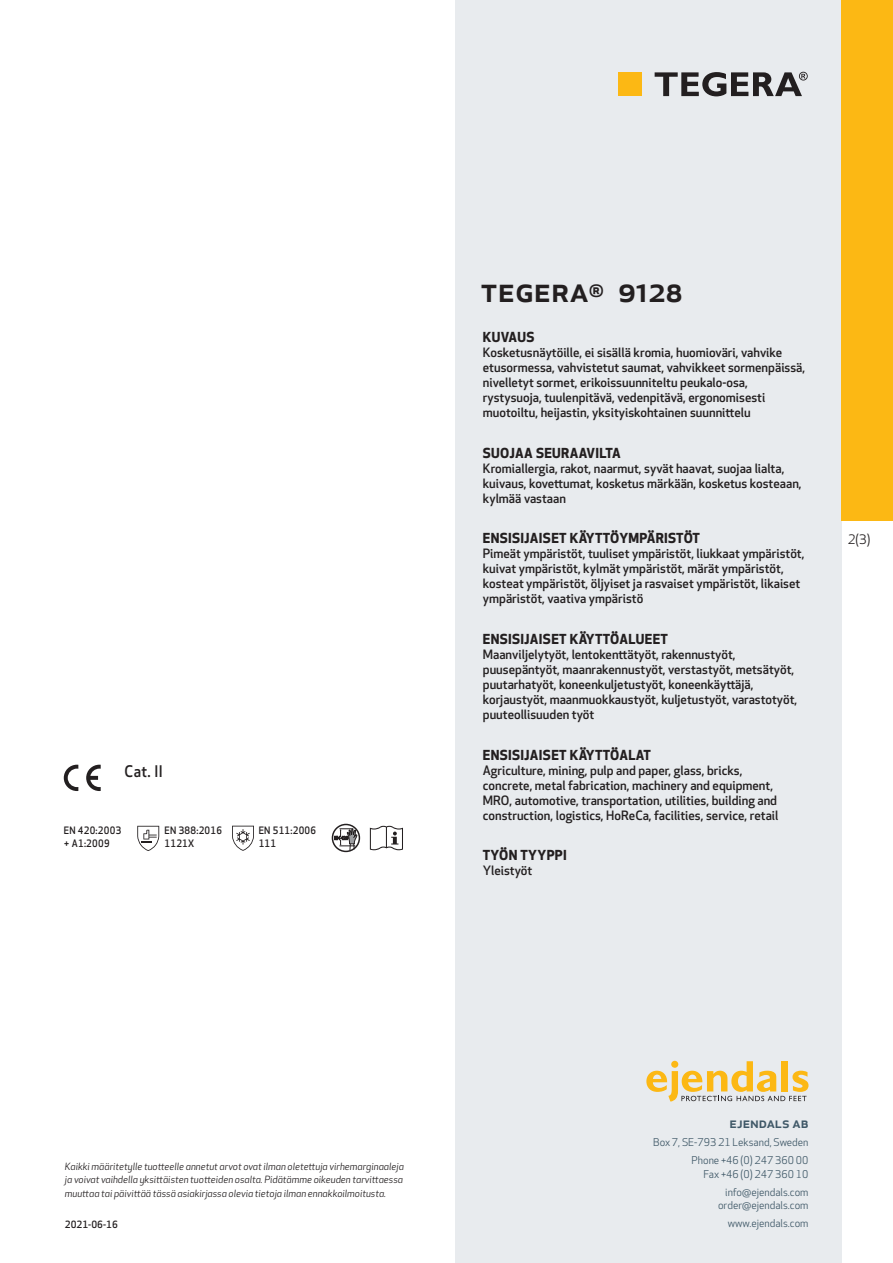
<style>
.page{position:relative;width:893px;height:1263px;background:#fff}
.page>*{position:absolute;margin:0;border:0;box-sizing:border-box;transform-origin:0 0}
.prodname{font:500 34.5px "Apex New";color:#231f20}
.t1{font:500 15.6px "Apex New";color:#231f20;scale:.95 1}
.t2{font:500 15px "Apex New";color:#405968}
.Funktion_body{font:700 13.5px "Apex New";letter-spacing:.025em;color:#231f20}
.t3{font:12.75px "Apex New";color:#231f20}
.Funktion_body-2{font:500 12.6px/15px "Apex New";color:#231f20}
.t4{font:10.5px/18px "Apex New";color:#405968;text-align:right}
.PictogramText{font:500 10.05px/13.5px "Apex New";letter-spacing:.025em;color:#231f20;scale:.95 1}
.t5{font:italic 9.75px/13.5px "Apex New";color:#231f20;text-align:justify}
.t6{font:500 9.75px "Apex New";color:#231f20}
</style>
<div class="page">
<div style="left:455px;top:0;width:387px;height:1263px;background:#e8ebee"></div>
<svg style="left:646px;top:1061px;width:162px;height:40px"></svg>
<div style="left:842px;top:0;width:51px;height:520px;background:#fcb814"></div>
<div style="left:618px;top:72px;width:24px;height:24px;background:#fcb814"></div>
<svg style="left:655px;top:72px;width:153px;height:24px"></svg>
<svg style="left:86px;top:765px;width:15px;height:26px"></svg>
<svg style="left:64px;top:765px;width:14px;height:26px"></svg>
<svg style="left:137px;top:826px;width:22px;height:25px"></svg>
<svg style="left:232px;top:826px;width:22px;height:25px"></svg>
<svg style="left:335px;top:824px;width:22px;height:26px"></svg>
<div style="left:332px;top:824px;width:28px;height:28px;border:1px solid #231f20;border-radius:50%"></div>
<svg style="left:370px;top:826px;width:33px;height:24px"></svg>
<p class="t1" style="left:125px;top:761px;width:42px">Cat. II</p>
<p class="PictogramText" style="left:64px;top:823px;width:62px">EN 420:2003 + A1:2009</p>
<p class="PictogramText" style="left:165px;top:823px;width:62px">EN 388:2016</p>
<p class="PictogramText" style="left:165px;top:836px;width:33px">1121X</p>
<p class="PictogramText" style="left:259px;top:823px;width:62px">EN 511:2006</p>
<p class="PictogramText" style="left:259px;top:836px;width:20px">111</p>
<p class="prodname" style="left:480px;top:266px;width:203px">TEGERA<sup>®</sup> 9128</p>
<p class="Funktion_body" style="left:483px;top:327px;width:53px">KUVAUS</p>
<p class="Funktion_body-2" style="left:483px;top:345px;width:324px">Kosketusnäytöille, ei sisällä kromia, huomioväri, vahvike etusormessa, vahvistetut saumat, vahvikkeet sormenpäissä, nivelletyt sormet, erikoissuunniteltu peukalo-osa, rystysuoja, tuulenpitävä, vedenpitävä, ergonomisesti muotoiltu, heijastin, yksityiskohtainen suunnittelu</p>
<p class="Funktion_body" style="left:483px;top:443px;width:140px">SUOJAA SEURAAVILTA</p>
<p class="Funktion_body-2" style="left:483px;top:460px;width:320px">Kromiallergia, rakot, naarmut, syvät haavat, suojaa lialta, kuivaus, kovettumat, kosketus märkään, kosketus kosteaan, kylmää vastaan</p>
<p class="Funktion_body" style="left:483px;top:528px;width:219px">ENSISIJAISET KÄYTTÖYMPÄRISTÖT</p>
<p class="Funktion_body-2" style="left:483px;top:546px;width:323px">Pimeät ympäristöt, tuuliset ympäristöt, liukkaat ympäristöt, kuivat ympäristöt, kylmät ympäristöt, märät ympäristöt, kosteat ympäristöt, öljyiset ja rasvaiset ympäristöt, likaiset ympäristöt, vaativa ympäristö</p>
<p class="Funktion_body" style="left:483px;top:629px;width:187px">ENSISIJAISET KÄYTTÖALUEET</p>
<p class="Funktion_body-2" style="left:483px;top:646px;width:316px">Maanviljelytyöt, lentokenttätyöt, rakennustyöt, puusepäntyöt, maanrakennustyöt, verstastyöt, metsätyöt, puutarhatyöt, koneenkuljetustyöt, koneenkäyttäjä, korjaustyöt, maanmuokkaustyöt, kuljetustyöt, varastotyöt, puuteollisuuden työt</p>
<p class="Funktion_body" style="left:483px;top:745px;width:170px">ENSISIJAISET KÄYTTÖALAT</p>
<p class="Funktion_body-2" style="left:483px;top:762px;width:297px">Agriculture, mining, pulp and paper, glass, bricks, concrete, metal fabrication, machinery and equipment, MRO, automotive, transportation, utilities, building and construction, logistics, HoReCa, facilities, service, retail</p>
<p class="Funktion_body" style="left:483px;top:845px;width:85px">TYÖN TYYPPI</p>
<p class="Funktion_body-2" style="left:483px;top:863px;width:51px">Yleistyöt</p>
<p class="t3" style="left:848px;top:531px;width:24px">2(3)</p>
<p class="t5" style="left:65px;top:1159px;width:340px">Kaikki määritetylle tuotteelle annetut arvot ovat ilman oletettuja virhemarginaaleja ja voivat vaihdella yksittäisten tuotteiden osalta. Pidätämme oikeuden tarvittaessa muuttaa tai päivittää tässä asiakirjassa olevia tietoja ilman ennakkoilmoitusta.</p>
<p class="t6" style="left:65px;top:1218px;width:54px">2021-06-16</p>
<p class="t2" style="left:729px;top:1113px;width:80px">ejendals ab</p>
<p class="t4" style="left:653px;top:1133px;width:157px">Box 7, SE-793 21 Leksand, Sweden<br>Phone +46 (0) 247 360 00</p>
<p class="t4" style="left:703px;top:1165px;width:107px">Fax +46 (0) 247 360 10 info@ejendals.com</p>
<p class="t4" style="left:718px;top:1196px;width:92px">order@ejendals.com</p>
<p class="t4" style="left:728px;top:1215px;width:82px">www.ejendals.com</p>
</div>
